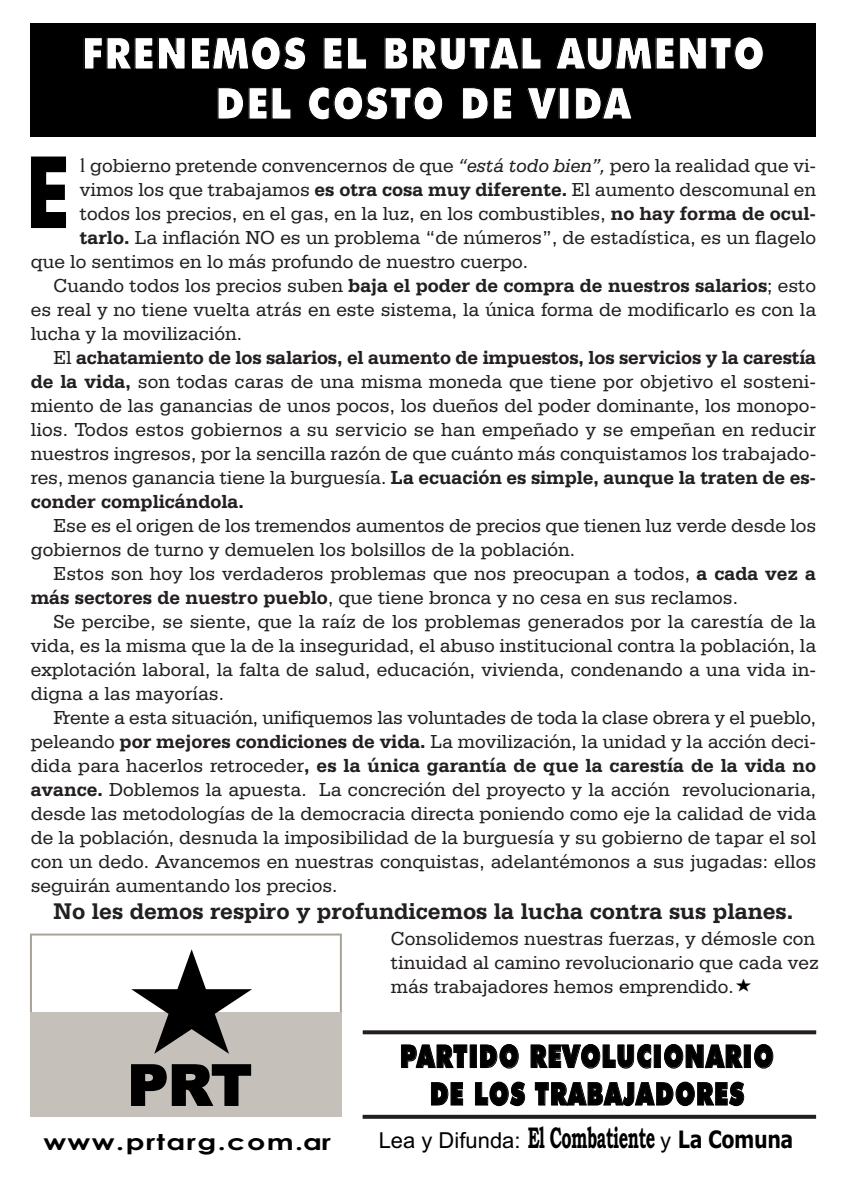
<style>
.page{position:relative;width:845px;height:1191px;background:#fff}
.page>*{position:absolute;margin:0;border:0;box-sizing:border-box;transform-origin:0 0}
.t1{font:700 100px "Futura BT";color:#000;scale:.8 1}
.t2{font:900 56px "Arial";color:#000}
.t3{font:900 44px/50px "Futura BT";letter-spacing:.035em;color:#fff;text-align:center;scale:.85 1}
.t4{font:900 31.2px/37.6px "Futura BT";letter-spacing:.035em;color:#000;text-align:center;scale:.77 1}
.t5{font:700 24px "Serifa BT";color:#231f20}
.t6{font:22px "Arial";color:#000}
.t7{font:700 22px "Century Gothic";letter-spacing:.05em;color:#000;scale:1.3 1}
.t8{font:20px/24px "Serifa BT";color:#231f20}
.t9{font:700 20px "Serifa BT";letter-spacing:-.005em;color:#231f20}
.s1{font-family:"Times New Roman"}
.s2{font-style:italic}
.s3{font-weight:700}
.s4{font-weight:400}
.s5{font-family:"Bookman Old Style";font-weight:700;font-size:30px}
.s6{font-family:"Verdana";font-weight:700;font-size:24px}
</style>
<div class="page">
<div style="left:30px;top:933px;width:312px;height:177px;border:2px solid #a9a299"></div>
<div style="left:30px;top:1012px;width:312px;height:104px;background:#c6c0bb"></div>
<svg style="left:362px;top:1114px;width:454px;height:4px;background:#4f4c4d"></svg>
<div style="left:31px;top:23px;width:785px;height:114px;background:#000"></div>
<svg style="left:363px;top:1030px;width:453px;height:4px;background:#343031"></svg>
<h3 class="t3" style="left:82px;top:29px;width:805px">FRENEMOS EL BRUTAL AUMENTO<br>DEL COSTO DE VIDA</h3>
<p class="t8" style="left:80px;top:153px;width:738px"><span class="s1">l</span> gobierno pretende convencernos de que <span class="s2">“está todo bien”,</span> pero la realidad que vi-</p>
<p class="t8" style="left:80px;top:177px;width:738px">vimos los que trabajamos <span class="s3">es otra cosa muy diferente.</span> El aumento descomunal en</p>
<p class="t8" style="left:80px;top:201px;width:738px">todos los precios, en el gas, en la luz, en los combustibles, <span class="s3">no hay forma de ocul-</span></p>
<p class="t8" style="left:80px;top:225px;width:738px"><span class="s3">tarlo.</span> La inflación NO es un problema “de números”, de estadística, es un flagelo</p>
<p class="t8" style="left:31px;top:249px;width:499px">que lo sentimos en lo más profundo de nuestro cuerpo.</p>
<p class="t9" style="left:53px;top:273px;width:764px"><span class="s4">Cuando todos los precios suben</span> baja el poder de compra de nuestros salarios<span class="s4">; esto</span></p>
<p class="t8" style="left:31px;top:297px;width:787px">es real y no tiene vuelta atrás en este sistema, la única forma de modificarlo es con la</p>
<p class="t8" style="left:31px;top:321px;width:213px">lucha y la movilización.</p>
<p class="t9" style="left:53px;top:345px;width:764px"><span class="s4">El</span> achatamiento de los salarios, el aumento de impuestos, los servicios y la carestía</p>
<p class="t8" style="left:31px;top:369px;width:787px"><span class="s3">de la vida,</span> son todas caras de una misma moneda que tiene por objetivo el sosteni-</p>
<p class="t8" style="left:31px;top:393px;width:787px">miento de las ganancias de unos pocos, los dueños del poder dominante, los monopo-</p>
<p class="t8" style="left:31px;top:417px;width:787px">lios. Todos estos gobiernos a su servicio se han empeñado y se empeñan en reducir</p>
<p class="t8" style="left:31px;top:441px;width:787px">nuestros ingresos, por la sencilla razón de que cuánto más conquistamos los trabajado-</p>
<p class="t9" style="left:31px;top:465px;width:787px"><span class="s4">res, menos ganancia tiene la burguesía.</span> La ecuación es simple, aunque la traten de es-</p>
<p class="t9" style="left:31px;top:489px;width:214px">conder complicándola.</p>
<p class="t8" style="left:31px;top:513px;width:787px;text-indent:23px">Ese es el origen de los tremendos aumentos de precios que tienen luz verde desde los gobiernos de turno y demuelen los bolsillos de la población.</p>
<p class="t8" style="left:31px;top:561px;width:787px;text-indent:23px">Estos son hoy los verdaderos problemas que nos preocupan a todos, <span class="s3">a cada vez a más sectores de nuestro pueblo</span>, que tiene bronca y no cesa en sus reclamos.</p>
<p class="t8" style="left:31px;top:609px;width:787px;text-align:justify;text-indent:23px">Se percibe, se siente, que la raíz de los problemas generados por la carestía de la vida, es la misma que la de la inseguridad, el abuso institucional contra la población, la explotación laboral, la falta de salud, educación, vivienda, condenando a una vida in&shy;digna a las mayorías.</p>
<p class="t8" style="left:31px;top:705px;width:787px;text-align:justify;text-indent:23px">Frente a esta situación, unifiquemos las voluntades de toda la clase obrera y el pueblo, peleando <span class="s3">por mejores condiciones de vida.</span> La movilización, la unidad y la acción deci&shy;dida para hacerlos retroceder<span class="s3">, es la única garantía de que la carestía de la vida no avance.</span> Doblemos la apuesta. La concreción del proyecto y la acción revolucionaria, desde las metodologías de la democracia directa poniendo como eje la calidad de vida de la población, desnuda la imposibilidad de la burguesía y su gobierno de tapar el sol con un dedo. Avancemos en nuestras conquistas, adelantémonos a sus jugadas: ellos seguirán aumentando los precios.</p>
<p class="t5" style="left:53px;top:897px;width:741px">No les demos respiro y profundicemos la lucha contra sus planes.</p>
<p class="t8" style="left:391px;top:926px;width:429px">Consolidemos nuestras fuerzas, y démosle con tinuidad al camino revolucionario que cada vez más trabajadores hemos emprendido.</p>
<h1 class="t1" style="left:25px;top:135px;width:58px">E</h1>
<h2 class="t2" style="left:128px;top:1053px;width:125px">PRT</h2>
<h3 class="t4" style="left:400px;top:1038px;width:487px">PARTIDO REVOLUCIONARIO<br>DE LOS TRABAJADORES</h3>
<p class="t7" style="left:43px;top:1129px;width:223px">www.prtarg.com.ar</p>
<p class="t6" style="left:379px;top:1127px;width:416px">Lea y Difunda: <span class="s5">El Combatiente</span> y <span class="s6">La Comuna</span></p>
</div>
